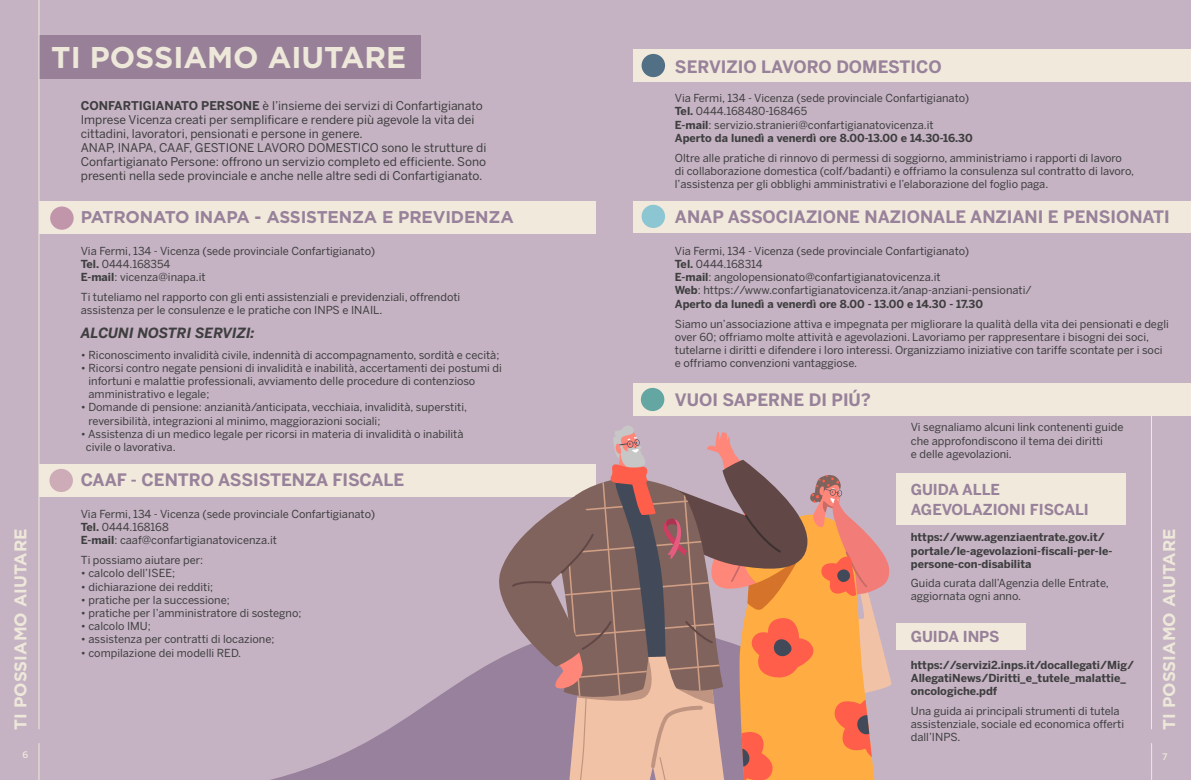
<style>
.page{position:relative;width:1191px;height:780px;background:#c5b3c3}
.page>*{position:absolute;margin:0;border:0;box-sizing:border-box;transform-origin:0 0}
.t1{font:700 30px "Gotham";color:#eee8da}
.t2{font:700 17px "Benton Sans";color:#98819b}
.t3{font:700 17px "Gotham";letter-spacing:-.01em;color:#98819b}
.t4{font:700 17px "Gotham";color:#eee8da}
.t5{font:700 15px "Benton Sans";color:#98819b}
.t6{font:14px "Benton Sans Bold Italic SC";color:#3e3e3f}
.t7{font:12px/14px "Benton Sans";color:#3e3e3f}
.t8{font:11px/13.2px "Benton Sans";color:#3e3e3f}
.t9{font:700 11px/13.2px "Benton Sans";color:#3e3e3f}
.t10{font:500 9px "Benton Sans";color:#eee8da}
.s1{font-weight:700}
</style>
<div class="page">
<div style="left:896px;top:473px;width:229px;height:52px;background:#f1e9db"></div>
<div style="left:896px;top:623px;width:130px;height:27px;background:#f1e9db"></div>
<svg style="left:270px;top:663px;width:221px;height:117px"></svg>
<div style="left:39px;top:35px;width:382px;height:43px;background:#988198"></div>
<div style="left:39px;top:201px;width:556px;height:32px;background:#f1e9db"></div>
<div style="left:633px;top:49px;width:558px;height:32px;background:#f1e9db"></div>
<div style="left:633px;top:202px;width:558px;height:31px;background:#f1e9db"></div>
<div style="left:633px;top:383px;width:558px;height:32px;background:#f1e9db"></div>
<div style="left:39px;top:464px;width:556px;height:32px;background:#f1e9db"></div>
<hr style="left:1151px;top:743px;width:1px;height:37px;background:#eee8da">
<hr style="left:38px;top:743px;width:1px;height:37px;background:#eee8da">
<div style="left:641px;top:54px;width:24px;height:23px;background:#527085;border-radius:50%"></div>
<svg style="left:50px;top:206px;width:24px;height:24px"></svg>
<div style="left:49px;top:469px;width:24px;height:23px;background:#cdacb7;border-radius:50%"></div>
<div style="left:641px;top:205px;width:24px;height:23px;background:#8cc6d3;border-radius:50%"></div>
<div style="left:641px;top:388px;width:23px;height:23px;background:#63a6a2;border-radius:50%"></div>
<svg style="left:491px;top:426px;width:401px;height:354px"></svg>
<hr style="left:1151px;top:395px;width:1px;height:334px;background:#f1e9db">
<hr style="left:38px;top:0;width:1px;height:729px;background:#f1e9db">
<p class="t1" style="left:51px;top:37px;width:357px">TI POSSIAMO AIUTARE</p>
<p class="t7" style="left:81px;top:99px;width:403px"><span class="s1">CONFARTIGIANATO PERSONE</span> è l’insieme dei servizi di Confartigianato<br>Imprese Vicenza creati per semplificare e rendere più agevole la vita dei cittadini, lavoratori, pensionati e persone in genere.</p>
<p class="t7" style="left:81px;top:141px;width:407px;text-align:justify">ANAP, INAPA, CAAF, GESTIONE LAVORO DOMESTICO sono le strutture di Confartigianato Persone: offrono un servizio completo ed efficiente. Sono presenti nella sede provinciale e anche nelle altre sedi di Confartigianato.</p>
<p class="t3" style="left:81px;top:206px;width:434px">PATRONATO INAPA - ASSISTENZA E PREVIDENZA</p>
<p class="t8" style="left:81px;top:244px;width:296px">Via Fermi, 134 - Vicenza (sede provinciale Confartigianato)</p>
<p class="t8" style="left:81px;top:257px;width:91px"><span class="s1">Tel.</span> 0444.168354</p>
<p class="t8" style="left:81px;top:270px;width:126px"><span class="s1">E-mail</span>: vicenza@inapa.it</p>
<p class="t8" style="left:81px;top:290px;width:381px">Ti tuteliamo nel rapporto con gli enti assistenziali e previdenziali, offrendoti assistenza per le consulenze e le pratiche con INPS e INAIL.</p>
<p class="t6" style="left:81px;top:325px;width:175px">ALCUNI NOSTRI SERVIZI:</p>
<p class="t8" style="left:81px;top:348px;width:420px">• Riconoscimento invalidità civile, indennità di accompagnamento, sordità e cecità;</p>
<p class="t8" style="left:81px;top:361px;width:422px">• Ricorsi contro negate pensioni di invalidità e inabilità, accertamenti dei postumi di</p>
<p class="t8" style="left:89px;top:374px;width:388px">infortuni e malattie professionali, avviamento delle procedure di contenzioso</p>
<p class="t8" style="left:89px;top:387px;width:122px">amministrativo e legale;</p>
<p class="t8" style="left:81px;top:400px;width:388px">• Domande di pensione: anzianità/anticipata, vecchiaia, invalidità, superstiti,</p>
<p class="t8" style="left:89px;top:414px;width:293px">reversibilità, integrazioni al minimo, maggiorazioni sociali;</p>
<p class="t8" style="left:81px;top:427px;width:384px">• Assistenza di un medico legale per ricorsi in materia di invalidità o inabilità</p>
<p class="t8" style="left:86px;top:440px;width:91px">civile o lavorativa.</p>
<p class="t2" style="left:81px;top:470px;width:325px">CAAF - CENTRO ASSISTENZA FISCALE</p>
<p class="t8" style="left:81px;top:507px;width:296px">Via Fermi, 134 - Vicenza (sede provinciale Confartigianato)</p>
<p class="t8" style="left:81px;top:520px;width:90px"><span class="s1">Tel.</span> 0444.168168</p>
<p class="t8" style="left:81px;top:533px;width:198px"><span class="s1">E-mail</span>: caaf@confartigianatovicenza.it</p>
<p class="t8" style="left:81px;top:553px;width:124px">Ti possiamo aiutare per:</p>
<p class="t8" style="left:81px;top:566px;width:96px">• calcolo dell’ISEE;</p>
<p class="t8" style="left:81px;top:580px;width:134px">• dichiarazione dei redditi;</p>
<p class="t8" style="left:81px;top:593px;width:151px">• pratiche per la successione;</p>
<p class="t8" style="left:81px;top:606px;width:222px">• pratiche per l’amministratore di sostegno;</p>
<p class="t8" style="left:81px;top:619px;width:71px">• calcolo IMU;</p>
<p class="t8" style="left:81px;top:632px;width:195px">• assistenza per contratti di locazione;</p>
<p class="t8" style="left:81px;top:646px;width:162px">• compilazione dei modelli RED.</p>
<p class="t2" style="left:675px;top:57px;width:268px">SERVIZIO LAVORO DOMESTICO</p>
<p class="t8" style="left:675px;top:91px;width:296px">Via Fermi, 134 - Vicenza (sede provinciale Confartigianato)</p>
<p class="t8" style="left:675px;top:104px;width:134px"><span class="s1">Tel.</span> 0444.168480-168465</p>
<p class="t8" style="left:675px;top:118px;width:260px"><span class="s1">E-mail</span>: servizio.stranieri@confartigianatovicenza.it</p>
<p class="t9" style="left:675px;top:131px;width:299px">Aperto da lunedì a venerdì ore 8.00-13.00 e 14.30-16.30</p>
<p class="t8" style="left:675px;top:151px;width:460px">Oltre alle pratiche di rinnovo di permessi di soggiorno, amministriamo i rapporti di lavoro di collaborazione domestica (colf/badanti) e offriamo la consulenza sul contratto di lavoro, l’assistenza per gli obblighi amministrativi e l’elaborazione del foglio paga.</p>
<p class="t2" style="left:675px;top:206px;width:496px">ANAP ASSOCIAZIONE NAZIONALE ANZIANI E PENSIONATI</p>
<p class="t8" style="left:675px;top:244px;width:296px">Via Fermi, 134 - Vicenza (sede provinciale Confartigianato)</p>
<p class="t8" style="left:675px;top:257px;width:89px"><span class="s1">Tel.</span> 0444.168314</p>
<p class="t8" style="left:675px;top:270px;width:267px"><span class="s1">E-mail</span>: angolopensionato@confartigianatovicenza.it</p>
<p class="t8" style="left:675px;top:283px;width:358px"><span class="s1">Web</span>: https://www.confartigianatovicenza.it/anap-anziani-pensionati/</p>
<p class="t9" style="left:675px;top:297px;width:310px">Aperto da lunedì a venerdì ore 8.00 - 13.00 e 14.30 - 17.30</p>
<p class="t8" style="left:675px;top:317px;width:495px">Siamo un’associazione attiva e impegnata per migliorare la qualità della vita dei pensionati e degli over 60; offriamo molte attività e agevolazioni. Lavoriamo per rappresentare i bisogni dei soci, tutelarne i diritti e difendere i loro interessi. Organizziamo iniziative con tariffe scontate per i soci e offriamo convenzioni vantaggiose.</p>
<p class="t2" style="left:675px;top:390px;width:198px">VUOI SAPERNE DI PIÚ?</p>
<p class="t8" style="left:910px;top:420px;width:214px">Vi segnaliamo alcuni link contenenti guide</p>
<p class="t8" style="left:910px;top:434px;width:194px">che approfondiscono il tema dei diritti</p>
<p class="t8" style="left:910px;top:447px;width:103px">e delle agevolazioni.</p>
<p class="t5" style="left:910px;top:480px;width:91px">GUIDA ALLE</p>
<p class="t5" style="left:910px;top:501px;width:179px">AGEVOLAZIONI FISCALI</p>
<p class="t9" style="left:910px;top:530px;width:203px">https://www.agenziaentrate.gov.it/ portale/le-agevolazioni-fiscali-per-le&shy;persone-con-disabilita</p>
<p class="t8" style="left:910px;top:576px;width:199px">Guida curata dall’Agenzia delle Entrate, aggiornata ogni anno.</p>
<p class="t5" style="left:910px;top:627px;width:90px">GUIDA INPS</p>
<p class="t9" style="left:910px;top:658px;width:225px">https://servizi2.inps.it/docallegati/Mig/<br>AllegatiNews/Diritti_e_tutele_malattie_ oncologiche.pdf</p>
<p class="t8" style="left:910px;top:703px;width:215px">Una guida ai principali strumenti di tutela assistenziale, sociale ed economica offerti dall’INPS.</p>
<p class="t4" style="left:9px;top:729px;width:203px;rotate:-90deg">TI POSSIAMO AIUTARE</p>
<p class="t4" style="left:1158px;top:729px;width:203px;rotate:-90deg">TI POSSIAMO AIUTARE</p>
<p class="t10" style="left:23px;top:749px;width:7px">6</p>
<p class="t10" style="left:1162px;top:750px;width:6px">7</p>
</div>
